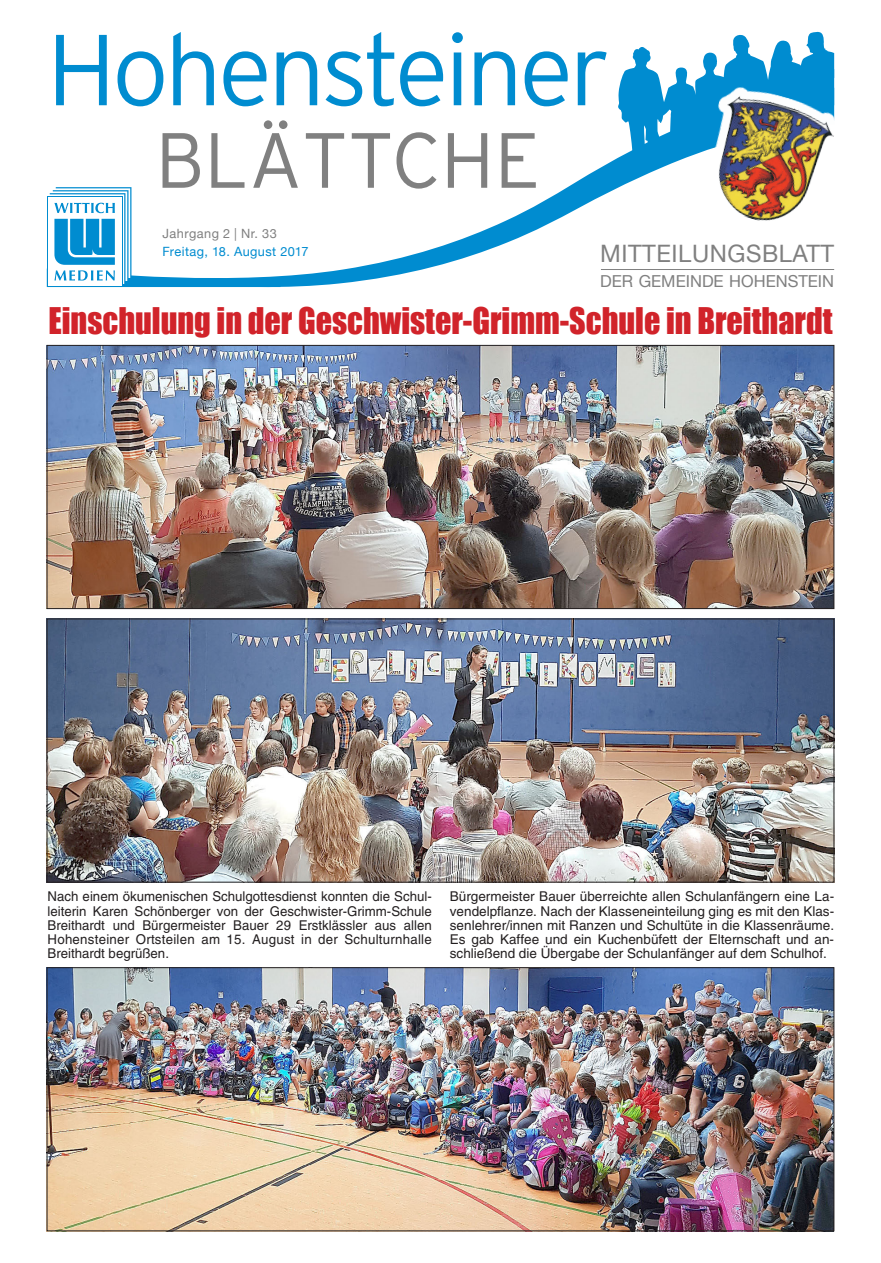
<style>
.page{position:relative;width:881px;height:1263px;background:#fff}
.page>*{position:absolute;margin:0;border:0;box-sizing:border-box;transform-origin:0 0}
.t1{font:300 100.5px "Interstate";letter-spacing:-.04em;color:#008cd0}
.t2{font:300 78px "Interstate";color:#808080}
.t3{font:33.75px "Impact";color:#d1232a;scale:.95 1}
.t4{font:24px "Helvetica Neue";letter-spacing:.025em;color:#808080}
.t5{font:16.5px "Helvetica Neue";color:#808080}
.t6{font:13.5px/14.2px "Helvetica LT";color:#231f20;text-align:justify}
.t7{font:12.75px "Helvetica Neue";letter-spacing:.005em;color:#008cd0}
.t8{font:12.75px "Helvetica Neue";letter-spacing:.035em;color:#808080}
</style>
<div class="page">
<svg style="left:47px;top:158px;width:570px;height:130px"></svg>
<div style="left:591px;top:236px;width:251px;height:61px;background:#fff"></div>
<svg style="left:617px;top:31px;width:218px;height:157px"></svg>
<img style="left:698px;top:90px;width:137px;height:131px">
<svg style="left:47px;top:187px;width:233px;height:100px"></svg>
<img style="left:49px;top:347px;width:782px;height:260px">
<div style="left:47px;top:345px;width:786px;height:264px;border:1px solid #231f20"></div>
<img style="left:49px;top:969px;width:782px;height:260px">
<div style="left:47px;top:967px;width:786px;height:264px;border:1px solid #231f20"></div>
<img style="left:49px;top:621px;width:782px;height:259px">
<div style="left:47px;top:619px;width:786px;height:263px;border:1px solid #231f20"></div>
<h1 class="t1" style="left:47px;top:9px;width:565px">Hohensteiner</h1>
<h2 class="t2" style="left:155px;top:113px;width:386px">BlättcHe</h2>
<p class="t8" style="left:162px;top:224px;width:116px">JAHRGANG 2 | NR. 33</p>
<p class="t7" style="left:162px;top:242px;width:147px">FREITAG, 18. AUGUST 2017</p>
<h3 class="t4" style="left:600px;top:237px;width:235px">MITTEILUNGSBLATT</h3>
<p class="t5" style="left:600px;top:269px;width:235px">DER GEMEINDE HOHENSTEIN</p>
<h3 class="t3" style="left:48px;top:294px;width:826px">Einschulung in der Geschwister-Grimm-Schule in Breithardt</h3>
<p class="t6" style="left:48px;top:889px;width:385px">Nach einem ökumenischen Schulgottesdienst konnten die Schul&shy;leiterin Karen Schönberger von der Geschwister-Grimm-Schule Breithardt und Bürgermeister Bauer 29 Erstklässler aus allen Hohensteiner Ortsteilen am 15. August in der Schulturnhalle Breithardt begrüßen.</p>
<p class="t6" style="left:449px;top:889px;width:385px">Bürgermeister Bauer überreichte allen Schulanfängern eine La&shy;vendelpflanze. Nach der Klasseneinteilung ging es mit den Klas&shy;senlehrer/innen mit Ranzen und Schultüte in die Klassenräume.<br>Es gab Kaffee und ein Kuchenbüfett der Elternschaft und an&shy;schließend die Übergabe der Schulanfänger auf dem Schulhof.</p>
</div>
